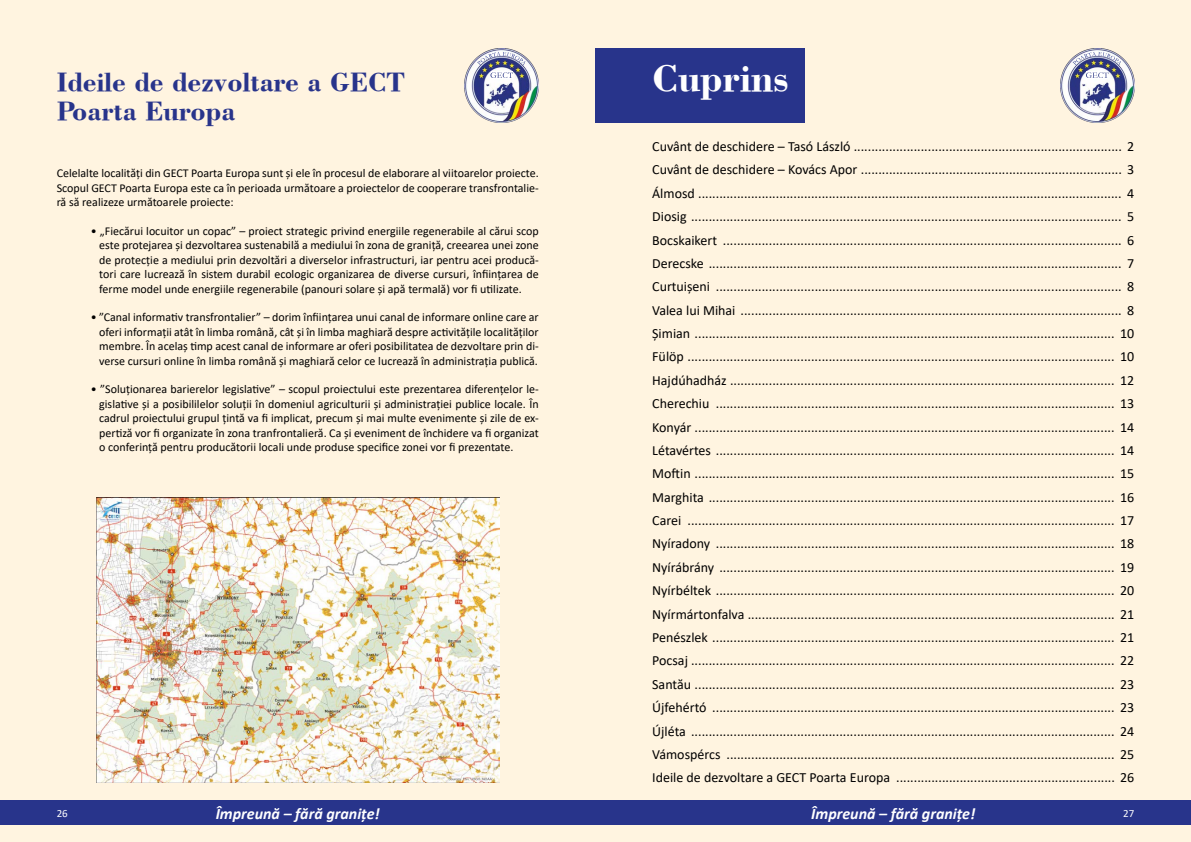
<style>
.page{position:relative;width:1191px;height:842px;background:#fff4e0}
.page>*{position:absolute;margin:0;border:0;box-sizing:border-box;transform-origin:0 0}
.t1{font:700 40px "Bodoni PFL";color:#fff}
.t2{font:700 28px/28.8px "Bodoni PFL";color:#28348b}
.t3{font:italic 700 16px "Calibri";color:#fff}
.t4{font:14px/23.4px "Calibri";color:#000;text-align:justify}
.t5{font:12px/14.4px "Calibri";color:#000;text-align:justify}
.t6{font:11px "Calibri";color:#fff}
</style>
<div class="page">
<div style="left:595px;top:801px;width:596px;height:24px;background:#28348b"></div>
<div style="left:0;top:801px;width:595px;height:24px;background:#28348b"></div>
<div style="left:595px;top:48px;width:210px;height:75px;background:#28348b"></div>
<img style="left:465px;top:48px;width:74px;height:74px">
<svg style="left:477px;top:52px;width:48px;height:14px"></svg>
<div style="left:491px;top:72px;width:21px;height:7px;background:#fff"></div>
<svg style="left:490px;top:72px;width:23px;height:6px"></svg>
<img style="left:1060px;top:48px;width:74px;height:74px">
<svg style="left:1072px;top:52px;width:48px;height:14px"></svg>
<div style="left:1086px;top:72px;width:21px;height:7px;background:#fff"></div>
<svg style="left:1086px;top:72px;width:22px;height:6px"></svg>
<img style="left:96px;top:497px;width:403px;height:285px">
<h2 class="t2" style="left:57px;top:67px;width:350px">Ideile de dezvoltare a GECT<br>Poarta Europa</h2>
<p class="t5" style="left:57px;top:166px;width:483px">Celelalte localități din GECT Poarta Europa sunt și ele în procesul de elaborare al viitoarelor proiecte.<br>Scopul GECT Poarta Europa este ca în perioada următoare a proiectelor de cooperare transfrontalie&shy;ră să realizeze următoarele proiecte:</p>
<p class="t5" style="left:99px;top:223px;width:441px;text-indent:-9px">• „Fiecărui locuitor un copac” – proiect strategic privind energiile regenerabile al cărui scop este protejarea și dezvoltarea sustenabilă a mediului în zona de graniță, creearea unei zone de protecție a mediului prin dezvoltări a diverselor infrastructuri, iar pentru acei producă&shy;tori care lucrează în sistem durabil ecologic organizarea de diverse cursuri, înființarea de ferme model unde energiile regenerabile (panouri solare și apă termală) vor fi utilizate.</p>
<p class="t5" style="left:99px;top:310px;width:441px;text-indent:-9px">• ”Canal informativ transfrontalier” – dorim înființarea unui canal de informare online care ar oferi informații atât în limba română, cât și în limba maghiară despre activitățile localităților membre. În acelaș timp acest canal de informare ar oferi posibilitatea de dezvoltare prin di&shy;verse cursuri online în limba română și maghiară celor ce lucrează în administrația publică.</p>
<p class="t5" style="left:99px;top:382px;width:441px;text-indent:-9px">• ”Soluționarea barierelor legislative” – scopul proiectului este prezentarea diferențelor le&shy;gislative și a posibililelor soluții în domeniul agriculturii și administrației publice locale. În cadrul proiectului grupul țintă va fi implicat, precum și mai multe evenimente și zile de ex&shy;pertiză vor fi organizate în zona tranfrontalieră. Ca și eveniment de închidere va fi organizat o conferință pentru producătorii locali unde produse specifice zonei vor fi prezentate.</p>
<h1 class="t1" style="left:652px;top:50px;width:138px">Cuprins</h1>
<p class="t4" style="left:652px;top:134px;width:483px">Cuvânt de deschidere – Tasó László ............................................................................ 2<br>Cuvânt de deschidere – Kovács Apor .......................................................................... 3<br>Álmosd ........................................................................................................................ 4<br>Diosig .......................................................................................................................... 5<br>Bocskaikert ................................................................................................................. 6<br>Derecske ..................................................................................................................... 7<br>Curtuișeni ................................................................................................................... 8<br>Valea lui Mihai ............................................................................................................ 8<br>Șimian ....................................................................................................................... 10<br>Fülöp ......................................................................................................................... 10<br>Hajdúhadház ............................................................................................................. 12<br>Cherechiu ................................................................................................................. 13<br>Konyár ....................................................................................................................... 14<br>Létavértes ................................................................................................................. 14<br>Moftin ....................................................................................................................... 15<br>Marghita ................................................................................................................... 16<br>Carei ......................................................................................................................... 17<br>Nyíradony ................................................................................................................. 18<br>Nyírábrány ................................................................................................................ 19<br>Nyírbéltek ................................................................................................................. 20<br>Nyírmártonfalva ........................................................................................................ 21<br>Penészlek .................................................................................................................. 21<br>Pocsaj ........................................................................................................................ 22<br>Santău ....................................................................................................................... 23<br>Újfehértó .................................................................................................................. 23<br>Újléta ........................................................................................................................ 24<br>Vámospércs .............................................................................................................. 25<br>Ideile de dezvoltare a GECT Poarta Europa .............................................................. 26</p>
<p class="t6" style="left:57px;top:806px;width:13px">26</p>
<p class="t3" style="left:216px;top:802px;width:166px">Împreună – fără granițe!</p>
<p class="t3" style="left:811px;top:802px;width:166px">Împreună – fără granițe!</p>
<p class="t6" style="left:1123px;top:806px;width:13px">27</p>
</div>
